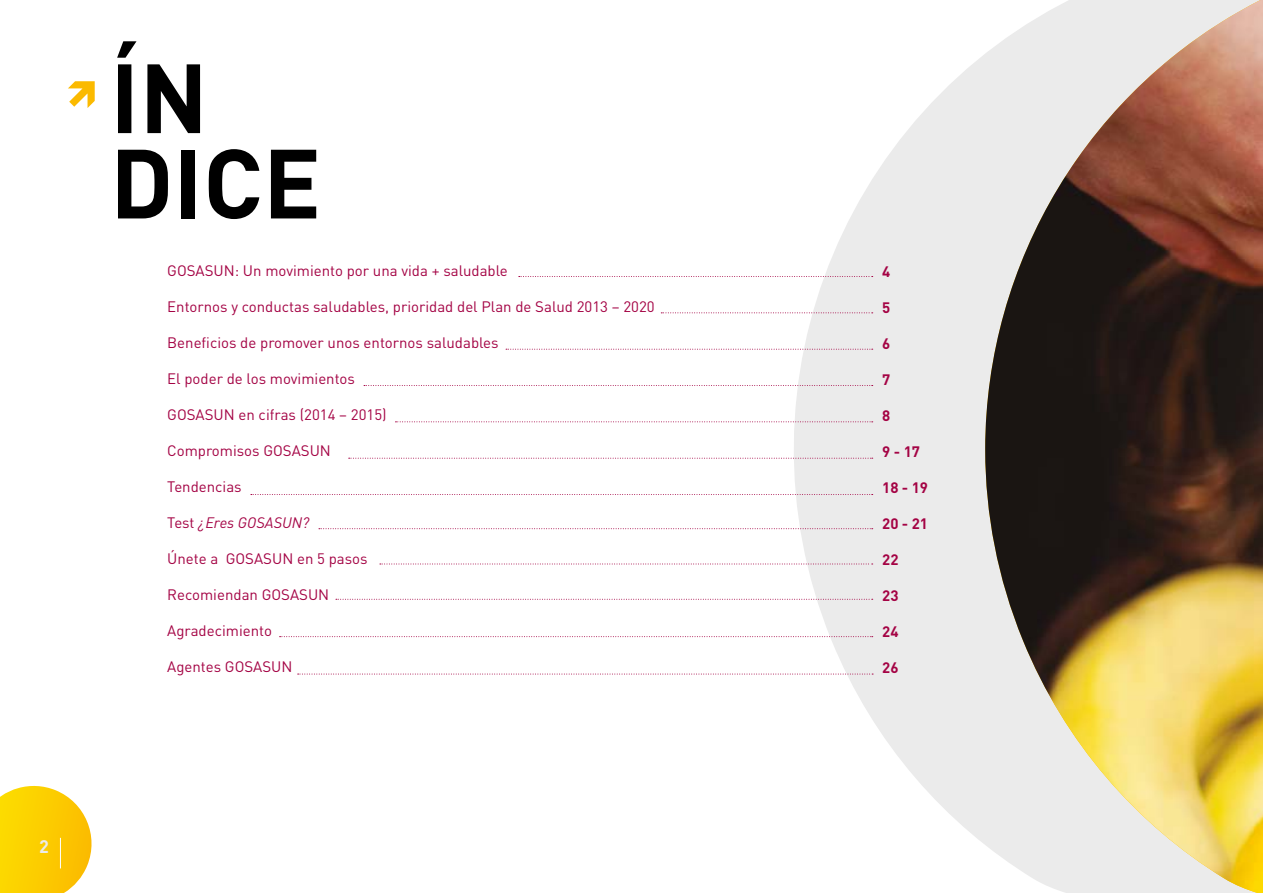
<style>
.page{position:relative;width:1263px;height:893px;background:#fff}
.page>*{position:absolute;margin:0;border:0;box-sizing:border-box;transform-origin:0 0}
.t1{font:700 96.6px/85.3px "DIN";color:#000}
.t2{font:700 18px "DIN";color:#ebebeb}
.t3{font:15px "DIN";color:#a40344}
.t4{font:700 15px "DIN";color:#a40344}
.t5{font:italic 15px "DIN";color:#a40344}
.s1{font-style:normal}
</style>
<div class="page">
<svg style="left:726px;top:113px;width:197px;height:673px"></svg>
<svg style="left:0;top:785px;width:92px;height:108px;background:#fcd322"></svg>
<div style="left:923px;top:54px;width:62px;height:790px;background:#ebebeb"></div>
<img style="left:985px;top:0;width:278px;height:893px">
<svg style="left:68px;top:81px;width:27px;height:27px"></svg>
<hr style="left:60px;top:838px;width:1px;height:30px;background:#fff">
<svg style="left:519px;top:276px;width:354px;height:1px"></svg>
<svg style="left:661px;top:312px;width:212px;height:1px"></svg>
<svg style="left:506px;top:349px;width:367px;height:1px"></svg>
<svg style="left:364px;top:385px;width:509px;height:1px"></svg>
<svg style="left:395px;top:421px;width:478px;height:1px"></svg>
<svg style="left:349px;top:458px;width:524px;height:1px"></svg>
<svg style="left:251px;top:494px;width:622px;height:1px"></svg>
<svg style="left:319px;top:528px;width:554px;height:1px"></svg>
<svg style="left:380px;top:564px;width:493px;height:1px"></svg>
<svg style="left:336px;top:599px;width:537px;height:1px"></svg>
<svg style="left:280px;top:636px;width:593px;height:1px"></svg>
<svg style="left:298px;top:674px;width:575px;height:1px"></svg>
<p class="t2" style="left:39px;top:834px;width:11px">2</p>
<h1 class="t1" style="left:110px;top:51px;width:213px">ÍN<br>DICE</h1>
<p class="t3" style="left:167px;top:262px;width:342px">GOSASUN: Un movimiento por una vida + saludable</p>
<p class="t3" style="left:167px;top:298px;width:489px">Entornos y conductas saludables, prioridad del Plan de Salud 2013 – 2020</p>
<p class="t3" style="left:167px;top:334px;width:333px">Beneficios de promover unos entornos saludables</p>
<p class="t3" style="left:167px;top:370px;width:189px">El poder de los movimientos</p>
<p class="t3" style="left:167px;top:406px;width:221px">GOSASUN en cifras (2014 – 2015)</p>
<p class="t3" style="left:167px;top:442px;width:165px">Compromisos GOSASUN</p>
<p class="t3" style="left:167px;top:478px;width:76px">Tendencias</p>
<p class="t5" style="left:167px;top:514px;width:144px"><span class="s1">Test</span> ¿Eres GOSASUN?</p>
<p class="t3" style="left:167px;top:550px;width:202px">Únete a GOSASUN en 5 pasos</p>
<p class="t3" style="left:167px;top:586px;width:163px">Recomiendan GOSASUN</p>
<p class="t3" style="left:167px;top:622px;width:106px">Agradecimiento</p>
<p class="t3" style="left:167px;top:658px;width:127px">Agentes GOSASUN</p>
<p class="t4" style="left:882px;top:261px;width:10px">4</p>
<p class="t4" style="left:882px;top:297px;width:10px">5</p>
<p class="t4" style="left:882px;top:333px;width:10px">6</p>
<p class="t4" style="left:882px;top:369px;width:10px">7</p>
<p class="t4" style="left:882px;top:405px;width:10px">8</p>
<p class="t4" style="left:882px;top:441px;width:39px">9 - 17</p>
<p class="t4" style="left:882px;top:477px;width:47px">18 - 19</p>
<p class="t4" style="left:882px;top:513px;width:47px">20 - 21</p>
<p class="t4" style="left:882px;top:549px;width:18px">22</p>
<p class="t4" style="left:882px;top:585px;width:18px">23</p>
<p class="t4" style="left:882px;top:621px;width:18px">24</p>
<p class="t4" style="left:882px;top:657px;width:18px">26</p>
</div>
